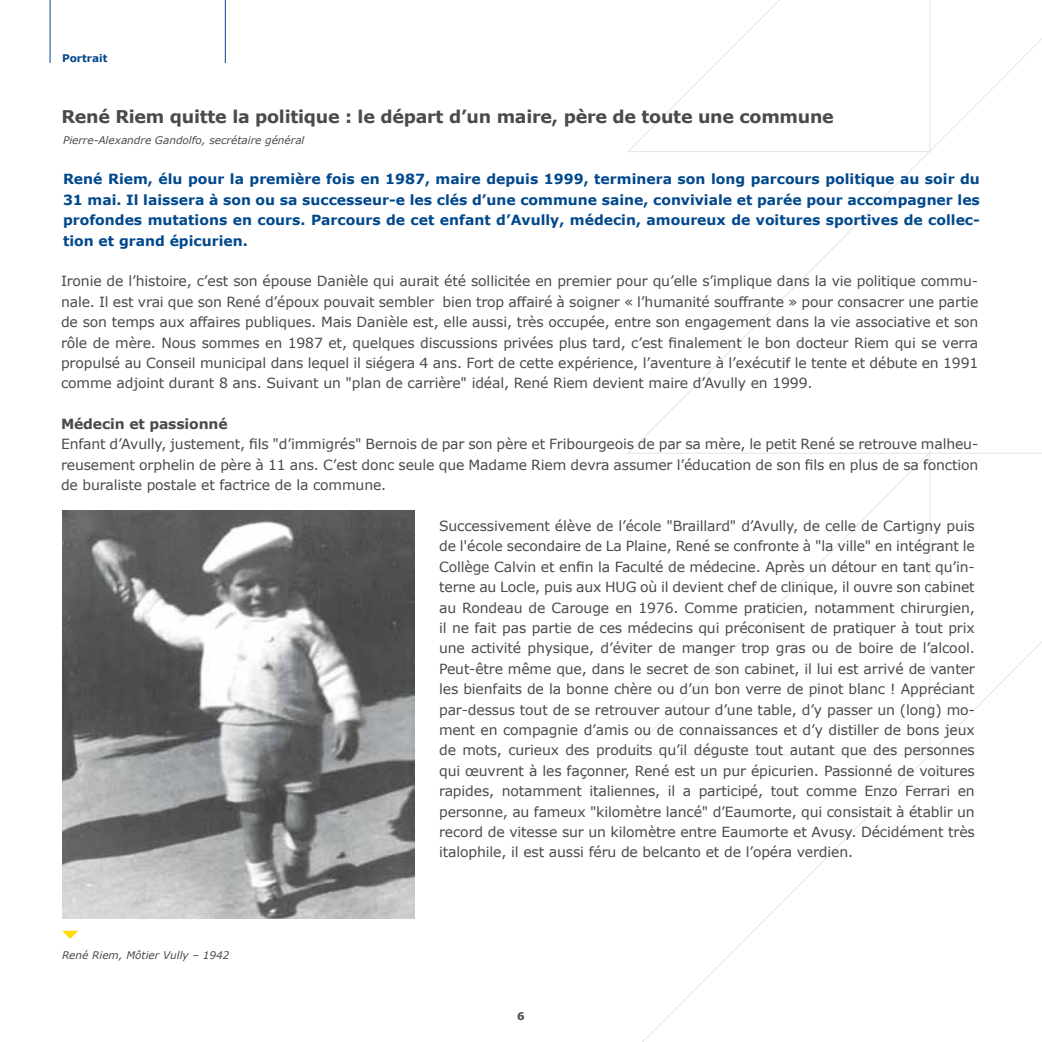
<style>
.page{position:relative;width:1042px;height:1042px;background:#fff}
.page>*{position:absolute;margin:0;border:0;box-sizing:border-box;transform-origin:0 0}
.t1{font:700 17.5px "Verdana";letter-spacing:-.015em;color:#4a4a49}
.t2{font:14px/20.3px "Verdana";letter-spacing:-.01em;color:#4a4a49;text-align:justify}
.t3{font:700 14px/20.3px "Verdana";color:#00488d;text-align:justify}
.t4{font:700 14px "Verdana";letter-spacing:-.01em;color:#4a4a49}
.t5{font:italic 10.5px "Verdana";color:#4a4a49}
.t6{font:700 10.5px "Verdana";color:#00488d}
.t7{font:700 10.5px "Verdana";color:#4a4a49}
</style>
<div class="page">
<svg style="left:630px;top:0;width:412px;height:454px"></svg>
<svg style="left:627px;top:451px;width:303px;height:304px"></svg>
<svg style="left:627px;top:0;width:303px;height:152px"></svg>
<hr style="left:50px;top:0;width:1px;height:63px;background:#00488d">
<hr style="left:225px;top:0;width:1px;height:63px;background:#00488d">
<img style="left:62px;top:511px;width:352px;height:408px">
<svg style="left:62px;top:931px;width:16px;height:8px"></svg>
<p class="t6" style="left:62px;top:51px;width:47px">Portrait</p>
<p class="t1" style="left:61px;top:105px;width:774px">René Riem quitte la politique : le départ d’un maire, père de toute une commune</p>
<p class="t5" style="left:63px;top:133px;width:243px">Pierre-Alexandre Gandolfo, secrétaire général</p>
<p class="t3" style="left:63px;top:169px;width:918px">René Riem, élu pour la première fois en 1987, maire depuis 1999, terminera son long parcours politique au soir du 31 mai. Il laissera à son ou sa successeur-e les clés d’une commune saine, conviviale et parée pour accompagner les profondes mutations en cours. Parcours de cet enfant d’Avully, médecin, amoureux de voitures sportives de collec&shy;tion et grand épicurien.</p>
<p class="t2" style="left:61px;top:271px;width:919px">Ironie de l’histoire, c’est son épouse Danièle qui aurait été sollicitée en premier pour qu’elle s’implique dans la vie politique commu&shy;nale. Il est vrai que son René d’époux pouvait sembler bien trop affairé à soigner « l’humanité souffrante » pour consacrer une partie de son temps aux affaires publiques. Mais Danièle est, elle aussi, très occupée, entre son engagement dans la vie associative et son rôle de mère. Nous sommes en 1987 et, quelques discussions privées plus tard, c’est finalement le bon docteur Riem qui se verra propulsé au Conseil municipal dans lequel il siégera 4 ans. Fort de cette expérience, l’aventure à l’exécutif le tente et débute en 1991 comme adjoint durant 8 ans. Suivant un "plan de carrière" idéal, René Riem devient maire d’Avully en 1999.</p>
<p class="t4" style="left:61px;top:415px;width:168px">Médecin et passionné</p>
<p class="t2" style="left:61px;top:434px;width:919px">Enfant d’Avully, justement, fils "d’immigrés" Bernois de par son père et Fribourgeois de par sa mère, le petit René se retrouve malheu&shy;reusement orphelin de père à 11 ans. C’est donc seule que Madame Riem devra assumer l’éducation de son fils en plus de sa fonction de buraliste postale et factrice de la commune.</p>
<p class="t5" style="left:62px;top:949px;width:169px">René Riem, Môtier Vully – 1942</p>
<p class="t2" style="left:439px;top:516px;width:537px">Successivement élève de l’école "Braillard" d’Avully, de celle de Cartigny puis de l'école secondaire de La Plaine, René se confronte à "la ville" en intégrant le Collège Calvin et enfin la Faculté de médecine. Après un détour en tant qu’in&shy;terne au Locle, puis aux HUG où il devient chef de clinique, il ouvre son cabinet au Rondeau de Carouge en 1976. Comme praticien, notamment chirurgien, il ne fait pas partie de ces médecins qui préconisent de pratiquer à tout prix une activité physique, d’éviter de manger trop gras ou de boire de l’alcool.<br>Peut-être même que, dans le secret de son cabinet, il lui est arrivé de vanter les bienfaits de la bonne chère ou d’un bon verre de pinot blanc ! Appréciant par-dessus tout de se retrouver autour d’une table, d’y passer un (long) mo&shy;ment en compagnie d’amis ou de connaissances et d’y distiller de bons jeux de mots, curieux des produits qu’il déguste tout autant que des personnes qui œuvrent à les façonner, René est un pur épicurien. Passionné de voitures rapides, notamment italiennes, il a participé, tout comme Enzo Ferrari en personne, au fameux "kilomètre lancé" d’Eaumorte, qui consistait à établir un record de vitesse sur un kilomètre entre Eaumorte et Avusy. Décidément très italophile, il est aussi féru de belcanto et de l’opéra verdien.</p>
<p class="t7" style="left:517px;top:1010px;width:9px">6</p>
</div>
